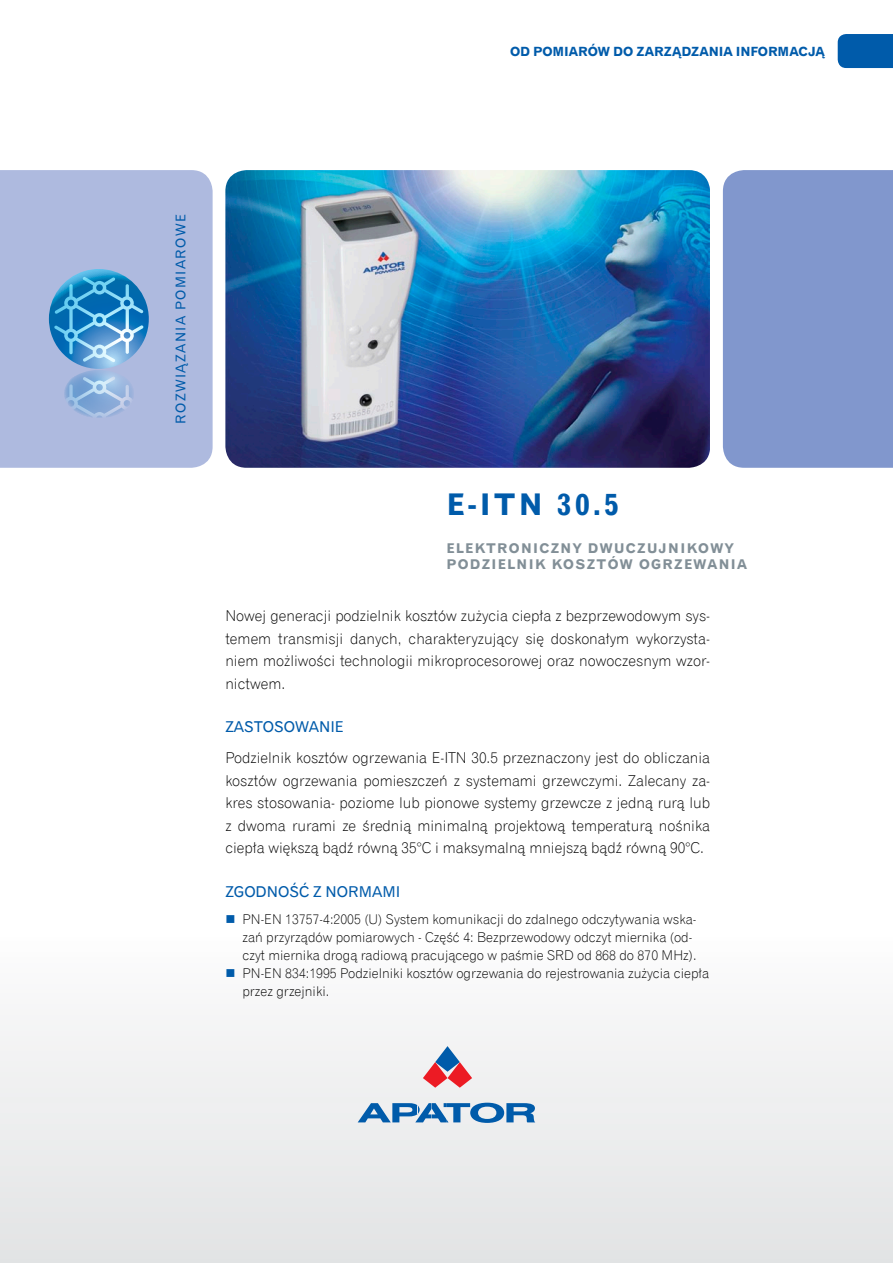
<style>
.page{position:relative;width:893px;height:1263px;background:#fff}
.page>*{position:absolute;margin:0;border:0;box-sizing:border-box;transform-origin:0 0}
.akronim{font:700 30px "Gothic 720 EU";color:#005baa}
._02_Tekst{font:15px/22.5px "Gothic 720 Lt EU";color:#000;text-align:justify}
._03_Śródtytuł{font:15px "Gothic 720 EU";color:#005baa}
.t1{font:13.5px/18px "Gothic 720 Lt EU";color:#000}
.pelna_nazwa_katalogu{font:700 13.5px/16.2px "Gothic 720 EU";letter-spacing:.1em;color:#828f97}
.nazwa_segmentu_przy{font:13.5px "Gothic 720 EU";letter-spacing:.1em;color:#005baa}
.claim{font:700 12.75px "Gothic 720 EU";letter-spacing:-.005em;color:#005baa}
</style>
<div class="page">
<div style="left:0;top:935px;width:893px;height:328px;background:linear-gradient(to right,#eff0f0,#eff0f0)"></div>
<svg style="left:423px;top:1046px;width:49px;height:42px"></svg>
<svg style="left:358px;top:1103px;width:177px;height:20px"></svg>
<div style="left:0;top:170px;width:213px;height:298px;background:#aebadf"></div>
<div style="left:723px;top:170px;width:170px;height:298px;background:#8197cd"></div>
<img style="left:225px;top:170px;width:485px;height:298px">
<div style="left:838px;top:34px;width:55px;height:34px;background:#005baa"></div>
<svg style="left:49px;top:269px;width:100px;height:199px;background:#7eabd7"></svg>
<svg style="left:226px;top:969px;width:8px;height:8px"></svg>
<p class="claim" style="left:510px;top:43px;width:316px">OD POMIARÓW DO ZARZĄDZANIA INFORMACJĄ</p>
<p class="nazwa_segmentu_przy" style="left:173px;top:424px;width:211px;rotate:-90deg">ROZWIĄZANIA POMIAROWE</p>
<p class="akronim" style="left:446px;top:486px;width:174px">E-ITN 30.5</p>
<p class="pelna_nazwa_katalogu" style="left:446px;top:540px;width:302px">ELEKTRONICZNY DWUCZUJNIKOWY<br>PODZIELNIK KOSZTÓW OGRZEWANIA</p>
<p class="_02_Tekst" style="left:225px;top:605px;width:486px">Nowej generacji podzielnik kosztów zużycia ciepła z bezprzewodowym sys&shy;temem transmisji danych, charakteryzujący się doskonałym wykorzysta&shy;niem możliwości technologii mikroprocesorowej oraz nowoczesnym wzor&shy;nictwem.</p>
<p class="_03_Śródtytuł" style="left:225px;top:718px;width:120px">ZASTOSOWANIE</p>
<p class="_02_Tekst" style="left:225px;top:747px;width:486px">Podzielnik kosztów ogrzewania E-ITN 30.5 przeznaczony jest do obliczania kosztów ogrzewania pomieszczeń z systemami grzewczymi. Zalecany za&shy;kres stosowania- poziome lub pionowe systemy grzewcze z jedną rurą lub z dwoma rurami ze średnią minimalną projektową temperaturą nośnika ciepła większą bądź równą 35°C i maksymalną mniejszą bądź równą 90°C.</p>
<p class="_03_Śródtytuł" style="left:225px;top:883px;width:176px">ZGODNOŚĆ Z NORMAMI</p>
<p class="t1" style="left:242px;top:910px;width:456px">PN-EN 13757-4:2005 (U) System komunikacji do zdalnego odczytywania wska&shy;zań przyrządów pomiarowych - Część 4: Bezprzewodowy odczyt miernika (od&shy;czyt miernika drogą radiową pracującego w paśmie SRD od 868 do 870 MHz).</p>
<p class="t1" style="left:242px;top:964px;width:468px">PN-EN 834:1995 Podzielniki kosztów ogrzewania do rejestrowania zużycia ciepła przez grzejniki.</p>
</div>
